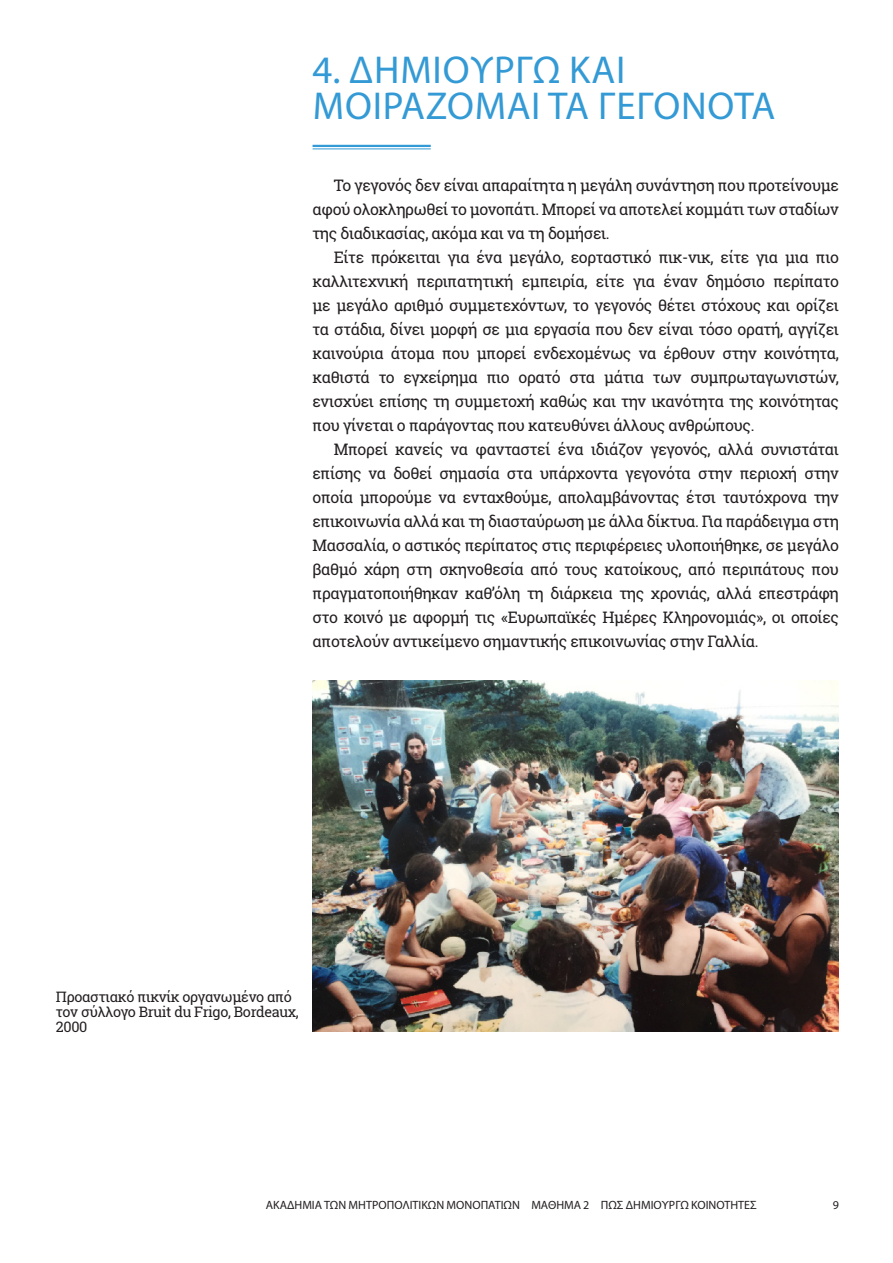
<style>
.page{position:relative;width:893px;height:1263px;background:#fff}
.page>*{position:absolute;margin:0;border:0;box-sizing:border-box;transform-origin:0 0}
.t1{font:39px/36px "Myriad Pro";letter-spacing:.02em;color:#339ad5}
.t2{font:15.9px/24px "Roboto Slab";letter-spacing:-.025em;color:#231f20;text-align:justify}
.t3{font:14.4px/15px "Roboto Slab";letter-spacing:-.025em;color:#231f20}
.t4{font:12px "Myriad Pro";color:#231f20}
</style>
<div class="page">
<hr style="left:313px;top:145px;width:118px;height:2px;background:#339ad5">
<hr style="left:313px;top:149px;width:118px;height:1px;background:#339ad5">
<img style="left:313px;top:681px;width:526px;height:351px">
<h1 class="t1" style="left:313px;top:52px;width:462px">4. ΔΗΜΙΟΥΡΓΏ ΚΑΙ<br>ΜΟΙΡΆΖΟΜΑΙ ΤΑ ΓΕΓΟΝΌΤΑ</h1>
<p class="t2" style="left:313px;top:173px;width:528px;text-indent:21px">Το γεγονός δεν είναι απαραίτητα η μεγάλη συνάντηση που προτείνουμε αφού ολοκληρωθεί το μονοπάτι. Μπορεί να αποτελεί κομμάτι των σταδίων της διαδικασίας, ακόμα και να τη δομήσει.</p>
<p class="t2" style="left:313px;top:245px;width:528px;text-indent:21px">Είτε πρόκειται για ένα μεγάλο, εορταστικό πικ-νικ, είτε για μια πιο καλλιτεχνική περιπατητική εμπειρία, είτε για έναν δημόσιο περίπατο με μεγάλο αριθμό συμμετεχόντων, το γεγονός θέτει στόχους και ορίζει τα στάδια, δίνει μορφή σε μια εργασία που δεν είναι τόσο ορατή, αγγίζει καινούρια άτομα που μπορεί ενδεχομένως να έρθουν στην κοινότητα, καθιστά το εγχείρημα πιο ορατό στα μάτια των συμπρωταγωνιστών, ενισχύει επίσης τη συμμετοχή καθώς και την ικανότητα της κοινότητας που γίνεται ο παράγοντας που κατευθύνει άλλους ανθρώπους.</p>
<p class="t2" style="left:313px;top:437px;width:528px;text-indent:21px">Μπορεί κανείς να φανταστεί ένα ιδιάζον γεγονός, αλλά συνιστάται επίσης να δοθεί σημασία στα υπάρχοντα γεγονότα στην περιοχή στην οποία μπορούμε να ενταχθούμε, απολαμβάνοντας έτσι ταυτόχρονα την επικοινωνία αλλά και τη διασταύρωση με άλλα δίκτυα. Για παράδειγμα στη Μασσαλία, ο αστικός περίπατος στις περιφέρειες υλοποιήθηκε, σε μεγάλο βαθμό χάρη στη σκηνοθεσία από τους κατοίκους, από περιπάτους που πραγματοποιήθηκαν καθ’όλη τη διάρκεια της χρονιάς, αλλά επεστράφη στο κοινό με αφορμή τις «Ευρωπαϊκές Ημέρες Κληρονομιάς», οι οποίες αποτελούν αντικείμενο σημαντικής επικοινωνίας στην Γαλλία.</p>
<p class="t3" style="left:56px;top:989px;width:244px">Προαστιακό πικνίκ οργανωμένο από τον σύλλογο Bruit du Frigo, Bordeaux,<br>2000</p>
<p class="t4" style="left:266px;top:1197px;width:492px">ΑΚΑΔΗΜΙΑ ΤΩΝ ΜΗΤΡΟΠΟΛΙΤΙΚΩΝ ΜΟΝΟΠΑΤΙΩΝ ΜΑΘΗΜΑ 2 ΠΏΣ ΔΗΜΙΟΥΡΓΏ ΚΟΙΝΌΤΗΤΕΣ</p>
<p class="t4" style="left:833px;top:1197px;width:8px">9</p>
</div>
